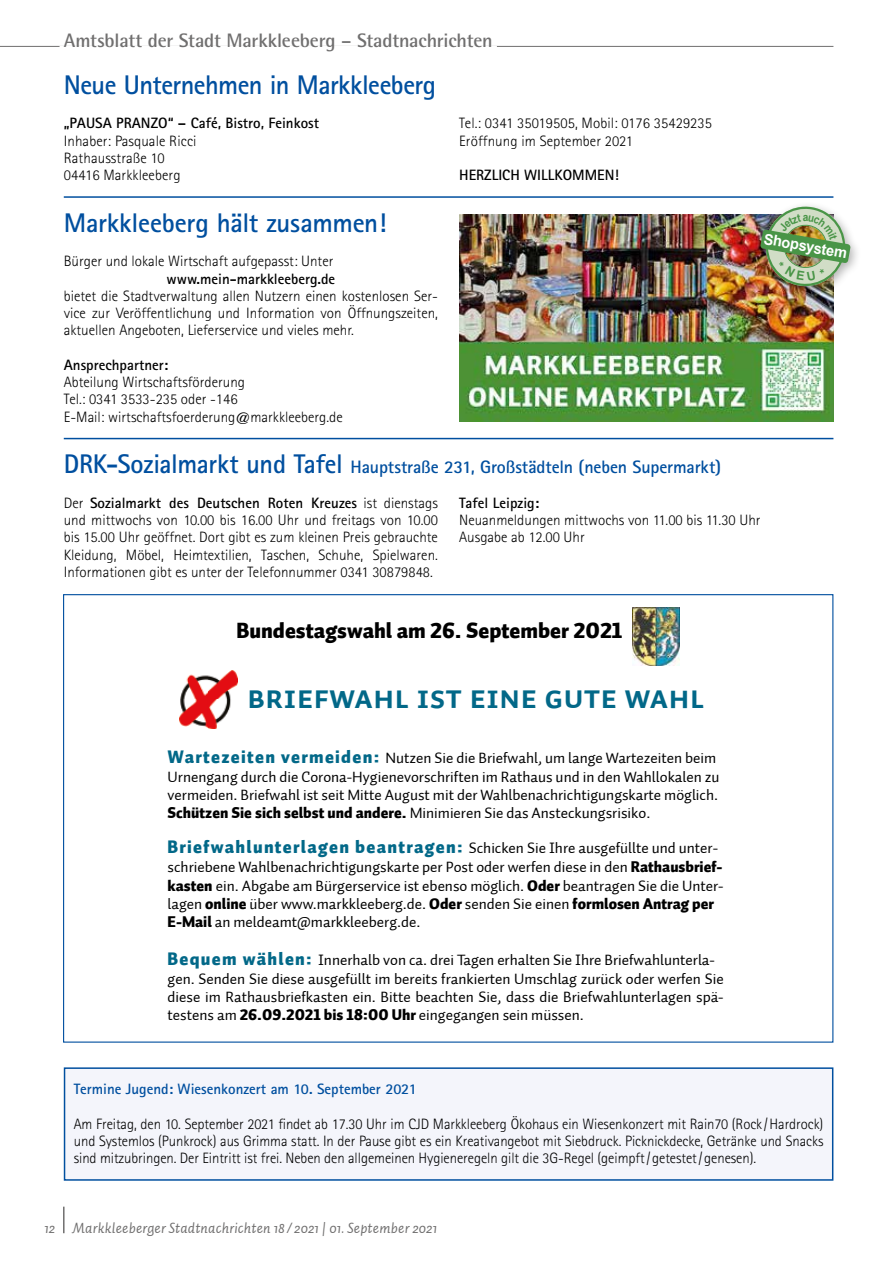
<style>
.page{position:relative;width:893px;height:1263px;background:#fff}
.page>*{position:absolute;margin:0;border:0;box-sizing:border-box;transform-origin:0 0}
.t1{font:33.15px "Auto 1 Bold Sm Cp";color:#026888}
.t2{font:700 27px "Rotis Sans Serif";letter-spacing:-.015em;color:#004f9f}
.t3{font:21.6px "Auto 2 Black LF";color:#000}
.t4{font:700 19.5px "Rotis Semi Sans";letter-spacing:-.01em;color:#706f6f}
.t5{font:700 18px "Rotis Sans Serif";letter-spacing:-.01em;color:#004f9f}
.t6{font:15.3px/18.3px "Auto 2 Regular LF";color:#000}
.t7{font:300 15px/17.2px "Rotis Sans Serif";color:#000}
.t8{font:700 15px "Rotis Sans Serif";color:#000}
.t9{font:italic 15px "Auto 2";letter-spacing:.01em;color:#706f6f}
.t10{font:700 15px "Rotis Sans Serif";color:#004f9f}
.t11{font:700 14.85px "Arial";color:#fff}
.t12{font:700 11.25px "Arial";color:#499547;scale:.9 1}
.s1{font-size:27px}
.s2{font-weight:700}
.s3{font-family:"Auto 2 Black LF";font-size:17.85px;color:#026888}
.s4{font-family:"Auto 2 Black LF"}
</style>
<div class="page">
<hr style="left:63px;top:1206px;width:2px;height:27px;background:#706f6f">
<hr style="left:0;top:46px;width:833px;height:1px;background:#706f6f">
<hr style="left:60px;top:46px;width:437px;height:1px;background:#fff">
<hr style="left:64px;top:196px;width:769px;height:2px;background:#004f9f">
<img style="left:459px;top:215px;width:374px;height:207px">
<div style="left:755px;top:200px;width:108px;height:99px;background:#000;opacity:.3"></div>
<hr style="left:64px;top:438px;width:769px;height:1px;background:#004f9f">
<div style="left:65px;top:1068px;width:768px;height:112px;background:#f4f5fb"></div>
<div style="left:64px;top:1067px;width:769px;height:114px;border:2px solid #004f9f"></div>
<img style="left:633px;top:608px;width:47px;height:57px">
<img style="left:179px;top:670px;width:58px;height:58px">
<img style="left:760px;top:203px;width:91px;height:86px">
<h3 class="t4" style="left:64px;top:28px;width:430px">Amtsblatt der Stadt Markkleeberg – Stadtnachrichten</h3>
<h2 class="t2" style="left:64px;top:68px;width:374px">Neue Unternehmen in Markkleeberg</h2>
<p class="t8" style="left:64px;top:114px;width:257px">„PAUSA PRANZO“ – Café, Bistro, Feinkost</p>
<p class="t7" style="left:64px;top:132px;width:134px">Inhaber: Pasquale Ricci<br>Rathausstraße 10<br>04416 Markkleeberg</p>
<p class="t7" style="left:459px;top:115px;width:254px">Tel.: 0341 35019505, Mobil: 0176 35429235<br>Eröffnung im September 2021</p>
<p class="t8" style="left:459px;top:165px;width:161px">HERZLICH WILLKOMMEN!</p>
<h2 class="t2" style="left:64px;top:206px;width:324px">Markkleeberg hält zusammen!</h2>
<p class="t7" style="left:64px;top:253px;width:271px">Bürger und lokale Wirtschaft aufgepasst: Unter</p>
<p class="t8" style="left:166px;top:269px;width:170px">www.mein-markkleeberg.de</p>
<p class="t7" style="left:64px;top:287px;width:376px;text-align:justify">bietet die Stadtverwaltung allen Nutzern einen kostenlosen Ser&shy;vice zur Veröffentlichung und Information von Öffnungszeiten, aktuellen Angeboten, Lieferservice und vieles mehr.</p>
<p class="t8" style="left:64px;top:355px;width:106px">Ansprechpartner:</p>
<p class="t7" style="left:64px;top:373px;width:281px">Abteilung Wirtschaftsförderung<br>Tel.: 0341 3533-235 oder -146<br>E-Mail: wirtschaftsfoerderung@markkleeberg.de</p>
<p class="t12" style="left:803px;top:209px;width:8px">a</p>
<p class="t11" style="left:766px;top:228px;width:86px;rotate:10deg">Shopsystem</p>
<p class="t5" style="left:64px;top:456px;width:659px"><span class="s1">DRK-Sozialmarkt und Tafel</span> Hauptstraße 231, Großstädteln (neben Supermarkt)</p>
<p class="t7" style="left:64px;top:494px;width:376px;text-align:justify">Der <span class="s2">Sozialmarkt des Deutschen Roten Kreuzes</span> ist dienstags und mittwochs von 10.00 bis 16.00 Uhr und freitags von 10.00 bis 15.00 Uhr geöffnet. Dort gibt es zum kleinen Preis gebrauchte Kleidung, Möbel, Heimtextilien, Taschen, Schuhe, Spielwaren.<br>Informationen gibt es unter der Telefonnummer 0341 30879848.</p>
<p class="t8" style="left:459px;top:493px;width:81px">Tafel Leipzig:</p>
<p class="t7" style="left:459px;top:511px;width:303px">Neuanmeldungen mittwochs von 11.00 bis 11.30 Uhr<br>Ausgabe ab 12.00 Uhr</p>
<h3 class="t3" style="left:236px;top:616px;width:388px">Bundestagswahl am 26. September 2021</h3>
<h1 class="t1" style="left:247px;top:678px;width:459px">BRIEFWAHL IST EINE GUTE WAHL</h1>
<p class="t6" style="left:168px;top:749px;width:553px"><span class="s3">Wartezeiten vermeiden:</span> Nutzen Sie die Briefwahl, um lange Wartezeiten beim Urnengang durch die Corona-Hygienevorschriften im Rathaus und in den Wahllokalen zu vermeiden. Briefwahl ist seit Mitte August mit der Wahlbenachrichtigungskarte möglich.<br><span class="s4">Schützen Sie sich selbst und andere.</span> Minimieren Sie das Ansteckungsrisiko.</p>
<p class="t6" style="left:168px;top:839px;width:558px"><span class="s3">Briefwahlunterlagen beantragen:</span> Schicken Sie Ihre ausgefüllte und unter&shy;schriebene Wahlbenachrichtigungskarte per Post oder werfen diese in den <span class="s4">Rathausbrief&shy;kasten</span> ein. Abgabe am Bürgerservice ist ebenso möglich. <span class="s4">Oder</span> beantragen Sie die Unter&shy;lagen <span class="s4">online</span> über www.markkleeberg.de. <span class="s4">Oder</span> senden Sie einen <span class="s4">formlosen Antrag per E-Mail</span> an meldeamt@markkleeberg.de.</p>
<p class="t6" style="left:168px;top:951px;width:558px"><span class="s3">Bequem wählen:</span> Innerhalb von ca. drei Tagen erhalten Sie Ihre Briefwahlunterla&shy;gen. Senden Sie diese ausgefüllt im bereits frankierten Umschlag zurück oder werfen Sie diese im Rathausbriefkasten ein. Bitte beachten Sie, dass die Briefwahlunterlagen spä&shy;testens am <span class="s4">26.09.2021 bis 18:00 Uhr</span> eingegangen sein müssen.</p>
<p class="t10" style="left:74px;top:1080px;width:344px">Termine Jugend: Wiesenkonzert am 10. September 2021</p>
<p class="t7" style="left:74px;top:1115px;width:751px;text-align:justify">Am Freitag, den 10. September 2021 findet ab 17.30 Uhr im CJD Markkleeberg Ökohaus ein Wiesenkonzert mit Rain70 (Rock /Hardrock) und Systemlos (Punkrock) aus Grimma statt. In der Pause gibt es ein Kreativangebot mit Siebdruck. Picknickdecke, Getränke und Snacks sind mitzubringen. Der Eintritt ist frei. Neben den allgemeinen Hygieneregeln gilt die 3G-Regel (geimpft/getestet/genesen).</p>
<p class="t9" style="left:45px;top:1218px;width:394px">12 Markkleeberger Stadtnachrichten 18 / 2021 | 01. September 2021</p>
</div>
